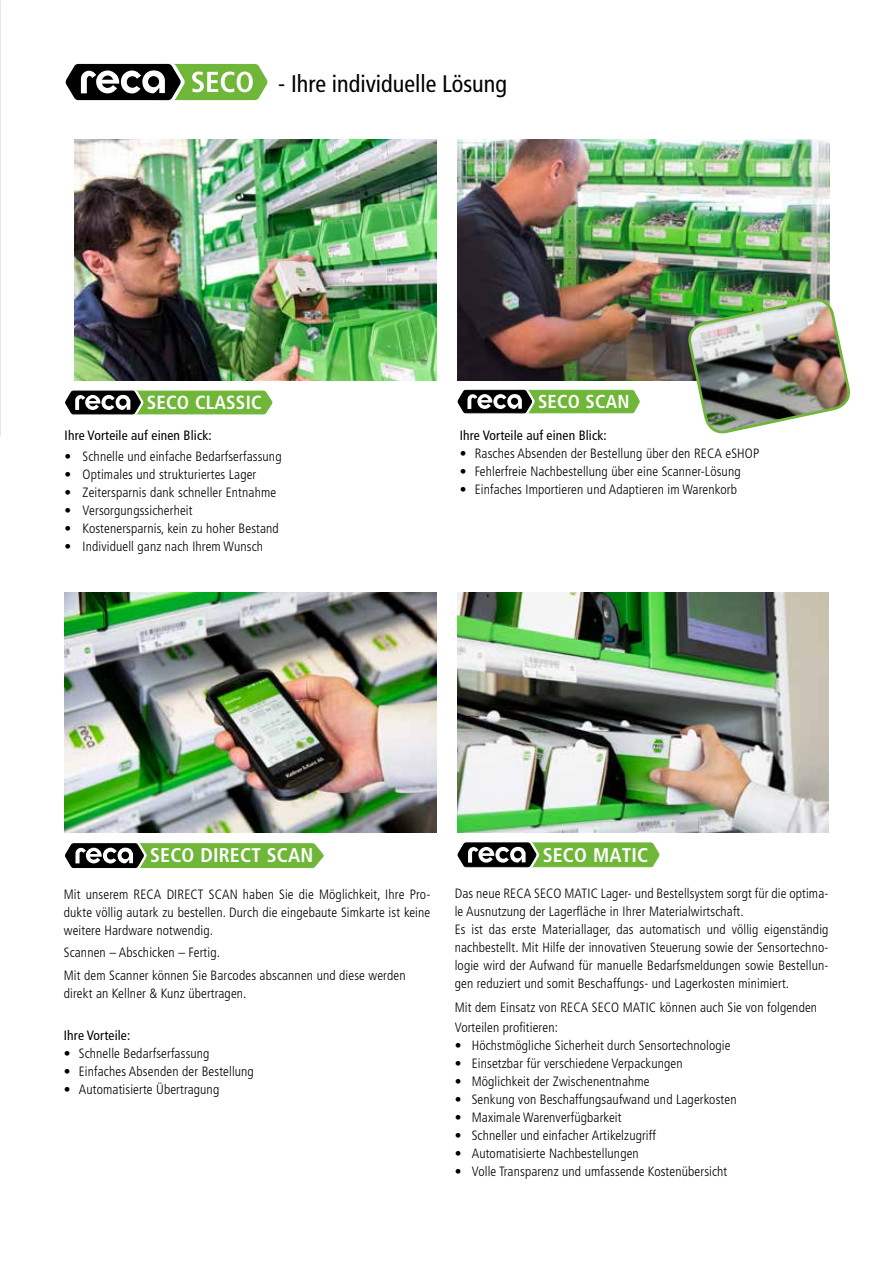
<style>
.page{position:relative;width:893px;height:1263px;background:#fff}
.page>*{position:absolute;margin:0;border:0;box-sizing:border-box;transform-origin:0 0}
.t1{font:condensed 24px "Frutiger LT Pro";color:#000}
.t2{font:700 condensed 19.8px "Frutiger LT Pro";letter-spacing:.01em;color:#fff}
.t3{font:700 condensed 19.05px "Frutiger LT Pro";letter-spacing:.01em;color:#fff}
.t4{font:700 condensed 18.75px "Frutiger LT Pro";letter-spacing:.01em;color:#fff}
.t5{font:300 condensed 13.5px/18px "Frutiger LT Pro";letter-spacing:.01em;color:#000}
.t6{font:condensed 13.5px "Frutiger LT Pro";letter-spacing:.01em;color:#000}
</style>
<div class="page">
<svg style="left:65px;top:63px;width:203px;height:38px"></svg>
<img style="left:457px;top:592px;width:371px;height:240px">
<img style="left:0;top:0;width:1px;height:436px">
<img style="left:64px;top:592px;width:373px;height:240px">
<svg style="left:457px;top:842px;width:203px;height:26px;background:#6e9650"></svg>
<svg style="left:65px;top:843px;width:259px;height:26px;background:#709e4c"></svg>
<svg style="left:457px;top:389px;width:183px;height:25px;background:#709653"></svg>
<img style="left:457px;top:140px;width:372px;height:240px">
<img style="left:74px;top:140px;width:363px;height:240px">
<svg style="left:65px;top:390px;width:208px;height:25px;background:#6f994f"></svg>
<img style="left:687px;top:288px;width:163px;height:146px">
<h1 class="t1" style="left:278px;top:69px;width:230px">- Ihre individuelle Lösung</h1>
<h3 class="t3" style="left:147px;top:391px;width:116px">SECO CLASSIC</h3>
<h3 class="t4" style="left:538px;top:390px;width:93px">SECO SCAN</h3>
<p class="t6" style="left:65px;top:427px;width:149px">Ihre Vorteile auf einen Blick:</p>
<p class="t5" style="left:65px;top:447px;width:218px">• Schnelle und einfache Bedarfserfassung</p>
<p class="t5" style="left:65px;top:465px;width:193px">• Optimales und strukturiertes Lager</p>
<p class="t5" style="left:65px;top:483px;width:213px">• Zeitersparnis dank schneller Entnahme</p>
<p class="t5" style="left:65px;top:501px;width:129px">• Versorgungssicherheit</p>
<p class="t5" style="left:65px;top:519px;width:216px">• Kostenersparnis, kein zu hoher Bestand</p>
<p class="t5" style="left:65px;top:537px;width:200px">• Individuell ganz nach Ihrem Wunsch</p>
<p class="t6" style="left:460px;top:428px;width:149px">Ihre Vorteile auf einen Blick:</p>
<p class="t5" style="left:460px;top:445px;width:301px">• Rasches Absenden der Bestellung über den RECA eSHOP</p>
<p class="t5" style="left:460px;top:463px;width:282px">• Fehlerfreie Nachbestellung über eine Scanner-Lösung</p>
<p class="t5" style="left:460px;top:481px;width:279px">• Einfaches Importieren und Adaptieren im Warenkorb</p>
<h2 class="t2" style="left:150px;top:844px;width:165px">SECO DIRECT SCAN</h2>
<p class="t5" style="left:64px;top:885px;width:368px;text-align:justify">Mit unserem RECA DIRECT SCAN haben Sie die Möglichkeit, Ihre Pro&shy;dukte völlig autark zu bestellen. Durch die eingebaute Simkarte ist keine weitere Hardware notwendig.</p>
<p class="t5" style="left:64px;top:942px;width:343px;line-height:22.5px">Scannen – Abschicken – Fertig.<br>Mit dem Scanner können Sie Barcodes abscannen und diese werden</p>
<p class="t5" style="left:64px;top:984px;width:184px">direkt an Kellner &amp; Kunz übertragen.</p>
<p class="t6" style="left:64px;top:1027px;width:68px">Ihre Vorteile:</p>
<p class="t5" style="left:64px;top:1044px;width:147px">• Schnelle Bedarfserfassung</p>
<p class="t5" style="left:64px;top:1062px;width:192px">• Einfaches Absenden der Bestellung</p>
<p class="t5" style="left:64px;top:1080px;width:157px">• Automatisierte Übertragung</p>
<h2 class="t2" style="left:543px;top:843px;width:107px">SECO MATIC</h2>
<p class="t5" style="left:455px;top:885px;width:375px">Das neue RECA SECO MATIC Lager- und Bestellsystem sorgt für die optima&shy;le Ausnutzung der Lagerfläche in Ihrer Materialwirtschaft.<br>Es ist das erste Materiallager, das automatisch und völlig eigenständig nachbestellt. Mit Hilfe der innovativen Steuerung sowie der Sensortechno&shy;logie wird der Aufwand für manuelle Bedarfsmeldungen sowie Bestellun&shy;gen reduziert und somit Beschaffungs- und Lagerkosten minimiert.</p>
<p class="t5" style="left:455px;top:998px;width:364px;line-height:19.5px">Mit dem Einsatz von RECA SECO MATIC können auch Sie von folgenden<br>Vorteilen profitieren:</p>
<p class="t5" style="left:455px;top:1036px;width:277px">• Höchstmögliche Sicherheit durch Sensortechnologie</p>
<p class="t5" style="left:455px;top:1054px;width:230px">• Einsetzbar für verschiedene Verpackungen</p>
<p class="t5" style="left:455px;top:1072px;width:196px">• Möglichkeit der Zwischenentnahme</p>
<p class="t5" style="left:455px;top:1090px;width:283px">• Senkung von Beschaffungsaufwand und Lagerkosten</p>
<p class="t5" style="left:455px;top:1108px;width:168px">• Maximale Warenverfügbarkeit</p>
<p class="t5" style="left:455px;top:1126px;width:203px">• Schneller und einfacher Artikelzugriff</p>
<p class="t5" style="left:455px;top:1144px;width:186px">• Automatisierte Nachbestellungen</p>
<p class="t5" style="left:455px;top:1162px;width:274px">• Volle Transparenz und umfassende Kostenübersicht</p>
</div>
